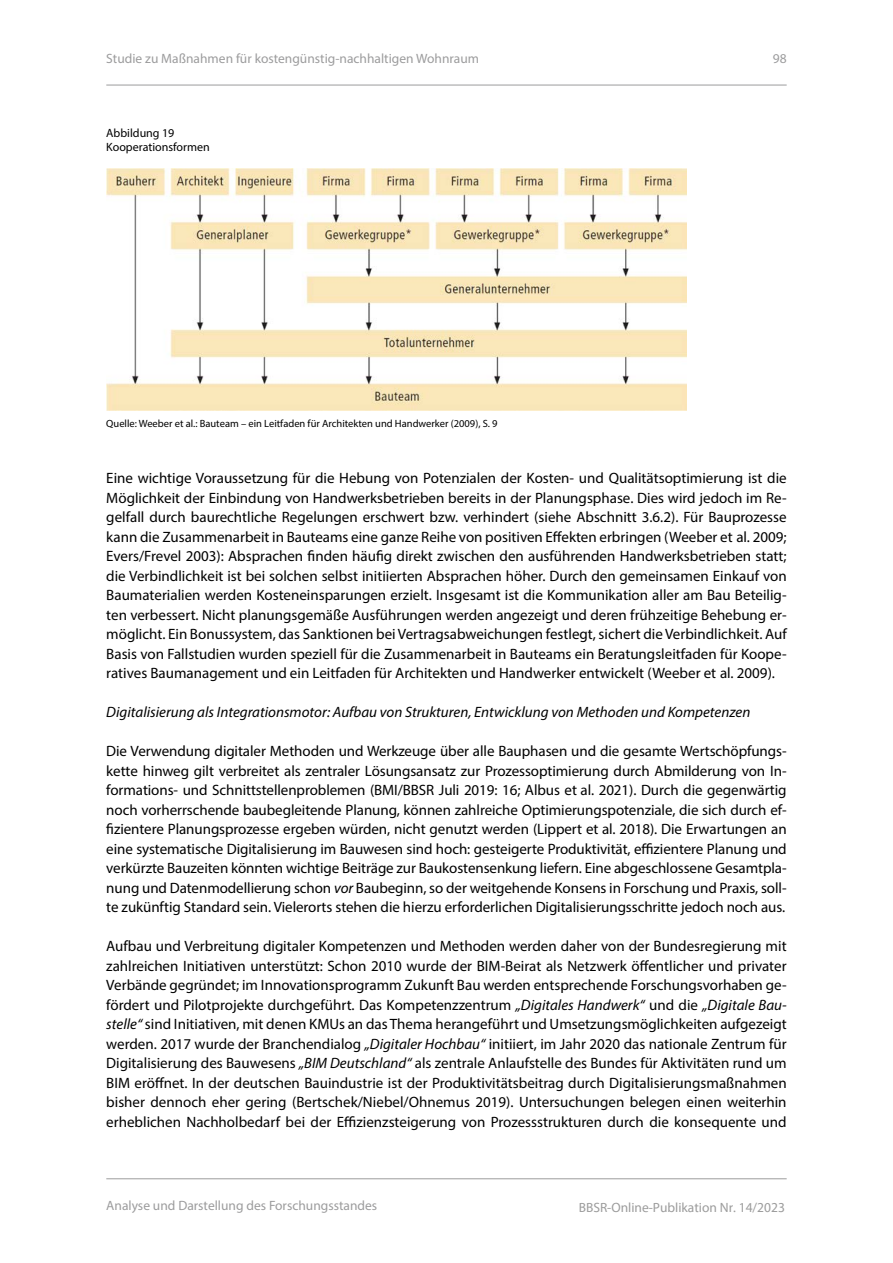
<style>
.page{position:relative;width:893px;height:1263px;background:#fff}
.page>*{position:absolute;margin:0;border:0;box-sizing:border-box;transform-origin:0 0}
.Text_Fliesstext_-_P{font:15px/19.5px "Myriad Pro";color:#000;text-align:justify}
.t1{font:italic 15px "Myriad Pro";color:#000}
.t2{font:13.5px "Myriad Variable Concept";color:#9c9c9d}
.t3{font:13.5px "Myriad Pro";color:#9c9c9c}
.t4{font:12px/14.4px "Myriad Pro";color:#000}
.Quellenangabe_-_P{font:10.5px "Myriad Pro";color:#000}
.s1{font-style:italic}
</style>
<div class="page">
<hr style="left:106px;top:85px;width:681px;height:1px;background:#9c9c9d">
<hr style="left:106px;top:1178px;width:681px;height:1px;background:#9c9c9d">
<img style="left:106px;top:168px;width:581px;height:242px">
<p class="t2" style="left:106px;top:51px;width:374px">Studie zu Maßnahmen für kostengünstig-nachhaltigen Wohnraum</p>
<p class="t2" style="left:773px;top:51px;width:15px">98</p>
<p class="t4" style="left:106px;top:125px;width:105px">Abbildung 19<br>Kooperationsformen</p>
<p class="Quellenangabe_-_P" style="left:106px;top:417px;width:393px">Quelle: Weeber et al.: Bauteam – ein Leitfaden für Architekten und Handwerker (2009), S. 9</p>
<p class="Text_Fliesstext_-_P" style="left:106px;top:468px;width:682px">Eine wichtige Voraussetzung für die Hebung von Potenzialen der Kosten- und Qualitätsoptimierung ist die Möglichkeit der Einbindung von Handwerksbetrieben bereits in der Planungsphase. Dies wird jedoch im Re&shy;gelfall durch baurechtliche Regelungen erschwert bzw. verhindert (siehe Abschnitt 3.6.2). Für Bauprozesse kann die Zusammenarbeit in Bauteams eine ganze Reihe von positiven Effekten erbringen (Weeber et al. 2009; Evers/Frevel 2003): Absprachen finden häufig direkt zwischen den ausführenden Handwerksbetrieben statt; die Verbindlichkeit ist bei solchen selbst initiierten Absprachen höher. Durch den gemeinsamen Einkauf von Baumaterialien werden Kosteneinsparungen erzielt. Insgesamt ist die Kommunikation aller am Bau Beteilig&shy;ten verbessert. Nicht planungsgemäße Ausführungen werden angezeigt und deren frühzeitige Behebung er&shy;möglicht. Ein Bonussystem, das Sanktionen bei Vertragsabweichungen festlegt, sichert die Verbindlichkeit. Auf Basis von Fallstudien wurden speziell für die Zusammenarbeit in Bauteams ein Beratungsleitfaden für Koope&shy;ratives Baumanagement und ein Leitfaden für Architekten und Handwerker entwickelt (Weeber et al. 2009).</p>
<h4 class="t1" style="left:106px;top:703px;width:646px">Digitalisierung als Integrationsmotor: Aufbau von Strukturen, Entwicklung von Methoden und Kompetenzen</h4>
<p class="Text_Fliesstext_-_P" style="left:106px;top:741px;width:682px">Die Verwendung digitaler Methoden und Werkzeuge über alle Bauphasen und die gesamte Wertschöpfungs&shy;kette hinweg gilt verbreitet als zentraler Lösungsansatz zur Prozessoptimierung durch Abmilderung von In&shy;formations- und Schnittstellenproblemen (BMI/BBSR Juli 2019: 16; Albus et al. 2021). Durch die gegenwärtig noch vorherrschende baubegleitende Planung, können zahlreiche Optimierungspotenziale, die sich durch ef&shy;fizientere Planungsprozesse ergeben würden, nicht genutzt werden (Lippert et al. 2018). Die Erwartungen an eine systematische Digitalisierung im Bauwesen sind hoch: gesteigerte Produktivität, effizientere Planung und verkürzte Bauzeiten könnten wichtige Beiträge zur Baukostensenkung liefern. Eine abgeschlossene Gesamtpla&shy;nung und Datenmodellierung schon <span class="s1">vor</span> Baubeginn, so der weitgehende Konsens in Forschung und Praxis, soll&shy;te zukünftig Standard sein. Vielerorts stehen die hierzu erforderlichen Digitalisierungsschritte jedoch noch aus.</p>
<p class="Text_Fliesstext_-_P" style="left:106px;top:936px;width:682px">Aufbau und Verbreitung digitaler Kompetenzen und Methoden werden daher von der Bundesregierung mit zahlreichen Initiativen unterstützt: Schon 2010 wurde der BIM-Beirat als Netzwerk öffentlicher und privater Verbände gegründet; im Innovationsprogramm Zukunft Bau werden entsprechende Forschungsvorhaben ge&shy;fördert und Pilotprojekte durchgeführt. Das Kompetenzzentrum <span class="s1">„Digitales Handwerk“</span> und die <span class="s1">„Digitale Bau&shy;stelle“</span> sind Initiativen, mit denen KMUs an das Thema herangeführt und Umsetzungsmöglichkeiten aufgezeigt werden. 2017 wurde der Branchendialog <span class="s1">„Digitaler Hochbau“</span> initiiert, im Jahr 2020 das nationale Zentrum für Digitalisierung des Bauwesens <span class="s1">„BIM Deutschland“</span> als zentrale Anlaufstelle des Bundes für Aktivitäten rund um BIM eröffnet. In der deutschen Bauindustrie ist der Produktivitätsbeitrag durch Digitalisierungsmaßnahmen bisher dennoch eher gering (Bertschek/Niebel/Ohnemus 2019). Untersuchungen belegen einen weiterhin erheblichen Nachholbedarf bei der Effizienzsteigerung von Prozessstrukturen durch die konsequente und</p>
<p class="t2" style="left:106px;top:1197px;width:272px">Analyse und Darstellung des Forschungsstandes</p>
<p class="t3" style="left:579px;top:1199px;width:208px">BBSR-Online-Publikation Nr. 14/2023</p>
</div>
